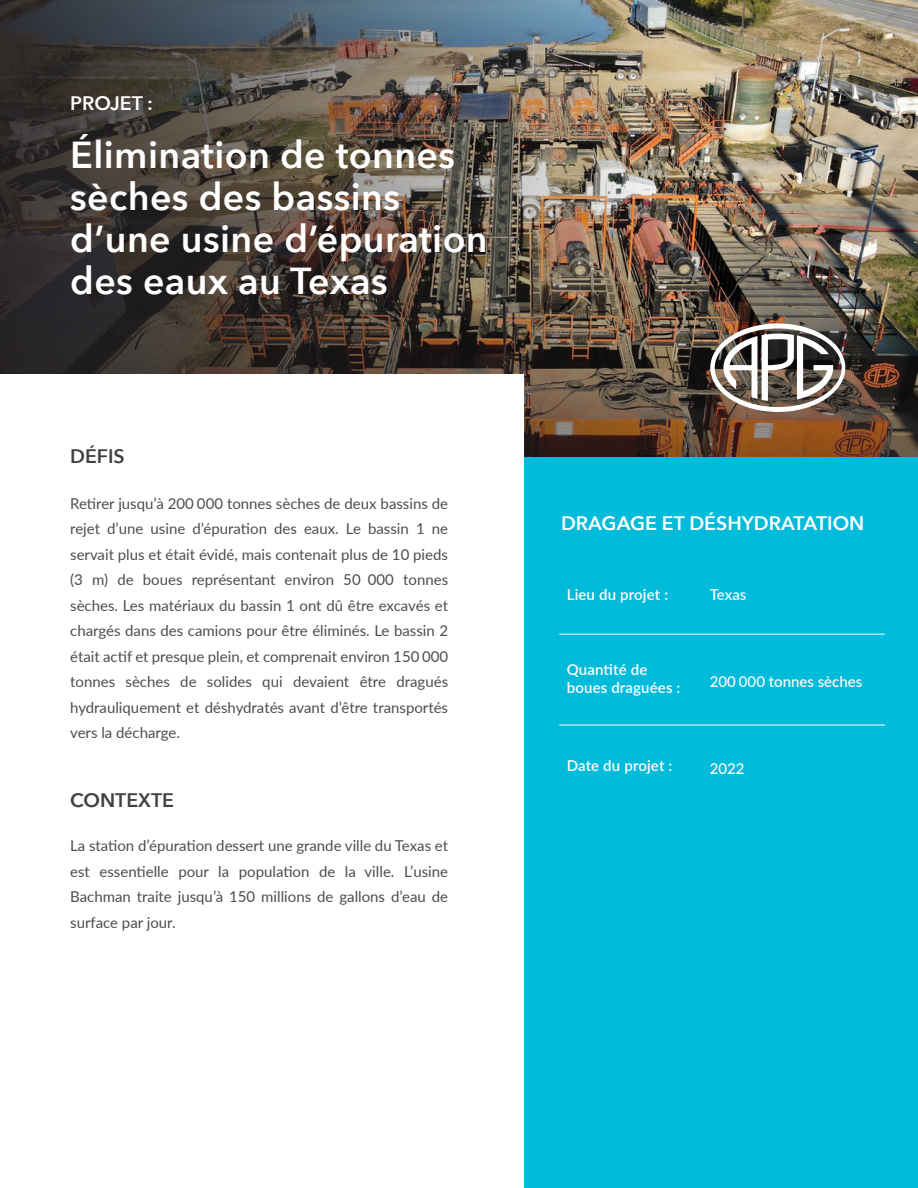
<style>
.page{position:relative;width:918px;height:1188px;background:#fff}
.page>*{position:absolute;margin:0;border:0;box-sizing:border-box;transform-origin:0 0}
.t1{font:600 37.5px/41.8px "Avenir Next";letter-spacing:.01em;color:#fff}
.t2{font:600 19.5px "Avenir Next";color:#fff}
.t3{font:600 19.5px "Avenir Next";color:#414042}
.t4{font:15px/25.5px "Lato";color:#4d4d4f;text-align:justify}
.t5{font:600 15px/18px "Lato";letter-spacing:.01em;color:#fff}
.t6{font:500 15px "Lato";color:#fff}
</style>
<div class="page">
<div style="left:524px;top:433px;width:394px;height:755px;background:#00bbda"></div>
<img style="left:691px;top:0;width:227px;height:279px">
<img style="left:0;top:0;width:691px;height:279px">
<img style="left:0;top:279px;width:918px;height:178px">
<div style="left:0;top:374px;width:524px;height:814px;background:#fff"></div>
<hr style="left:559px;top:634px;width:326px;height:1px;background:#fff">
<hr style="left:559px;top:725px;width:326px;height:1px;background:#fff">
<img style="left:710px;top:323px;width:135px;height:89px">
<h2 class="t2" style="left:70px;top:87px;width:84px">PROJET :</h2>
<h1 class="t1" style="left:70px;top:133px;width:419px">Élimination de tonnes sèches des bassins d’une usine d’épuration des eaux au Texas</h1>
<h2 class="t3" style="left:70px;top:440px;width:56px">DÉFIS</h2>
<p class="t4" style="left:70px;top:490px;width:379px">Retirer jusqu’à 200 000 tonnes sèches de deux bassins de rejet d’une usine d’épuration des eaux. Le bassin 1 ne servait plus et était évidé, mais contenait plus de 10 pieds (3 m) de boues représentant environ 50 000 tonnes sèches. Les matériaux du bassin 1 ont dû être excavés et chargés dans des camions pour être éliminés. Le bassin 2 était actif et presque plein, et comprenait environ 150 000 tonnes sèches de solides qui devaient être dragués hydrauliquement et déshydratés avant d’être transportés vers la décharge.</p>
<h2 class="t3" style="left:70px;top:784px;width:105px">CONTEXTE</h2>
<p class="t4" style="left:70px;top:832px;width:379px">La station d’épuration dessert une grande ville du Texas et est essentielle pour la population de la ville. L’usine Bachman traite jusqu’à 150 millions de gallons d’eau de surface par jour.</p>
<h2 class="t2" style="left:561px;top:506px;width:305px">DRAGAGE ET DÉSHYDRATATION</h2>
<p class="t5" style="left:567px;top:585px;width:103px">Lieu du projet :</p>
<p class="t5" style="left:567px;top:660px;width:115px">Quantité de boues draguées :</p>
<p class="t5" style="left:567px;top:756px;width:107px">Date du projet :</p>
<p class="t6" style="left:710px;top:584px;width:38px">Texas</p>
<p class="t6" style="left:710px;top:671px;width:154px">200 000 tonnes sèches</p>
<p class="t6" style="left:710px;top:758px;width:36px">2022</p>
</div>
